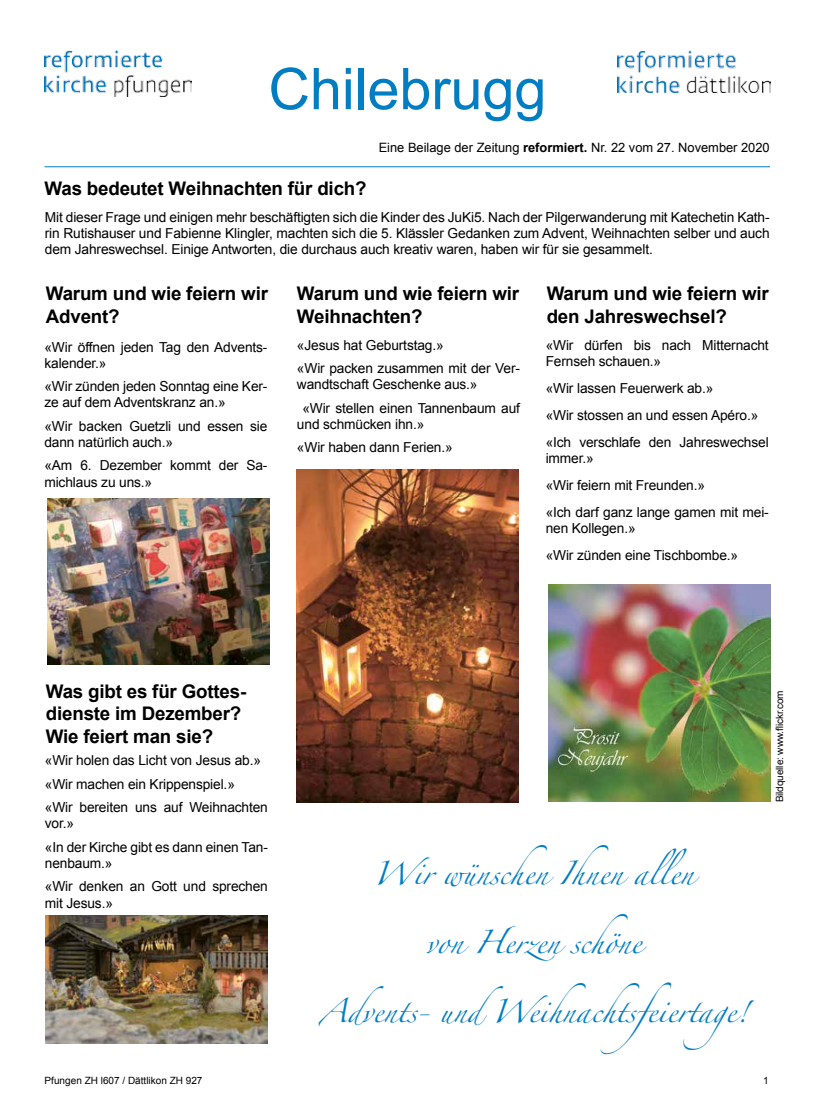
<style>
.page{position:relative;width:815px;height:1106px;background:#fff}
.page>*{position:absolute;margin:0;border:0;box-sizing:border-box;transform-origin:0 0}
.t1{font:57.5px "Arial";color:#007dc3}
.t2{font:21.25px "Zapfino";letter-spacing:-.01em;color:#007dc3}
.t3{font:700 18.75px/22.5px "Arial";letter-spacing:-.01em;color:#000}
.t4{font:13.75px/16.2px "Arial";letter-spacing:-.01em;color:#000}
.t5{font:12.88px "Arial";color:#000}
.t6{font:10px "Arial";color:#000}
.s1{font-weight:700}
</style>
<div class="page">
<img style="left:45px;top:50px;width:147px;height:47px">
<hr style="left:45px;top:166px;width:725px;height:1px;background:#007dc3">
<img style="left:618px;top:50px;width:152px;height:42px">
<img style="left:48px;top:498px;width:222px;height:167px">
<img style="left:46px;top:915px;width:222px;height:128px">
<img style="left:297px;top:469px;width:222px;height:333px">
<img style="left:549px;top:584px;width:221px;height:217px">
<h1 class="t1" style="left:268px;top:51px;width:280px">Chilebrugg</h1>
<h3 class="t3" style="left:45px;top:177px;width:323px">Was bedeutet Weihnachten für dich?</h3>
<p class="t5" style="left:379px;top:139px;width:393px">Eine Beilage der Zeitung <span class="s1">reformiert.</span> Nr. 22 vom 27. November 2020</p>
<p class="t4" style="left:45px;top:209px;width:726px;text-align:justify">Mit dieser Frage und einigen mehr beschäftigten sich die Kinder des JuKi5. Nach der Pilgerwanderung mit Katechetin Kath&shy;rin Rutishauser und Fabienne Klingler, machten sich die 5. Klässler Gedanken zum Advent, Weihnachten selber und auch dem Jahreswechsel. Einige Antworten, die durchaus auch kreativ waren, haben wir für sie gesammelt.</p>
<h3 class="t3" style="left:46px;top:283px;width:224px">Warum und wie feiern wir<br>Advent?</h3>
<p class="t4" style="left:44px;top:339px;width:225px">«Wir öffnen jeden Tag den Advents&shy;kalender.»</p>
<p class="t4" style="left:44px;top:378px;width:225px">«Wir zünden jeden Sonntag eine Ker&shy;ze auf dem Adventskranz an.»</p>
<p class="t4" style="left:44px;top:418px;width:225px">«Wir backen Guetzli und essen sie dann natürlich auch.»</p>
<p class="t4" style="left:44px;top:457px;width:225px">«Am 6. Dezember kommt der Sa&shy;michlaus zu uns.»</p>
<h3 class="t3" style="left:297px;top:283px;width:224px">Warum und wie feiern wir<br>Weihnachten?</h3>
<h3 class="t3" style="left:547px;top:283px;width:224px">Warum und wie feiern wir den Jahreswechsel?</h3>
<p class="t4" style="left:297px;top:333px;width:225px;line-height:23.4px">«Jesus hat Geburtstag.»<br>«Wir packen zusammen mit der Ver-</p>
<p class="t4" style="left:302px;top:373px;width:219px;line-height:23.4px;text-indent:-5px">wandtschaft Geschenke aus.»<br>«Wir stellen einen Tannenbaum auf</p>
<p class="t4" style="left:297px;top:412px;width:157px;line-height:23.4px">und schmücken ihn.» «Wir haben dann Ferien.»</p>
<p class="t4" style="left:546px;top:337px;width:225px">«Wir dürfen bis nach Mitternacht<br>Fernseh schauen.»</p>
<p class="t4" style="left:546px;top:374px;width:225px;line-height:26.9px">«Wir lassen Feuerwerk ab.»<br>«Wir stossen an und essen Apéro.» «Ich verschlafe den Jahreswechsel</p>
<p class="t4" style="left:546px;top:444px;width:225px;line-height:26.9px">immer.»<br>«Wir feiern mit Freunden.»<br>«Ich darf ganz lange gamen mit mei-</p>
<p class="t4" style="left:546px;top:514px;width:194px;line-height:26.9px">nen Kollegen.»<br>«Wir zünden eine Tischbombe.»</p>
<h3 class="t3" style="left:46px;top:680px;width:202px">Was gibt es für Gottes&shy;dienste im Dezember?<br>Wie feiert man sie?</h3>
<p class="t4" style="left:45px;top:749px;width:225px;line-height:23.4px">«Wir holen das Licht von Jesus ab.» «Wir machen ein Krippenspiel.»<br>«Wir bereiten uns auf Weihnachten</p>
<p class="t4" style="left:45px;top:812px;width:225px;line-height:23.4px">vor.»<br>«In der Kirche gibt es dann einen Tan-</p>
<p class="t4" style="left:45px;top:851px;width:225px;line-height:23.4px">nenbaum.»<br>«Wir denken an Gott und sprechen</p>
<p class="t4" style="left:45px;top:894px;width:70px">mit Jesus.»</p>
<p class="t6" style="left:45px;top:1073px;width:159px">Pfungen ZH l607 / Dättlikon ZH 927</p>
<p class="t6" style="left:773px;top:802px;width:114px;rotate:-90deg">Bildquelle: www.flickr.com</p>
<h2 class="t2" style="left:373px;top:864px;width:322px">Wir wünschen Ihnen allen</h2>
<h2 class="t2" style="left:425px;top:933px;width:218px">von Herzen schöne</h2>
<h2 class="t2" style="left:319px;top:1002px;width:440px">Advents- undWeihnachtsfeiertage!</h2>
<p class="t6" style="left:763px;top:1073px;width:7px">1</p>
</div>
